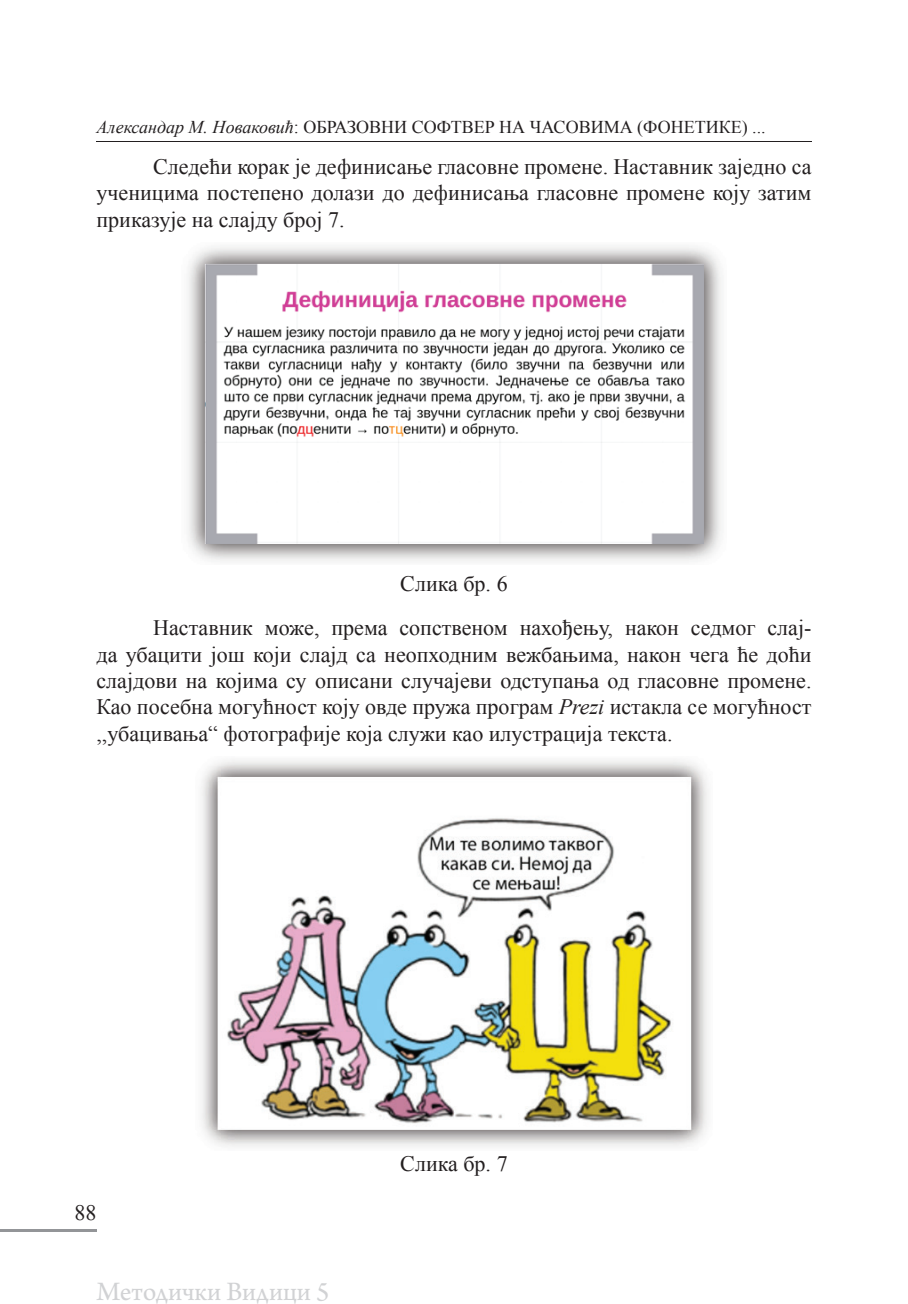
<style>
.page{position:relative;width:908px;height:1304px;background:#fff}
.page>*{position:absolute;margin:0;border:0;box-sizing:border-box;transform-origin:0 0}
.t1{font:28px "Arno Pro";color:#d1d2d4}
.t2{font:22px/26.4px "Times New Roman";color:#231f20;text-align:justify}
.t3{font:18px "Times New Roman";color:#231f20}
.s1{font-style:italic}
</style>
<div class="page">
<hr style="left:96px;top:141px;width:715px;height:1px;background:#231f20">
<hr style="left:0;top:1229px;width:96px;height:2px;background:#939598">
<img style="left:188px;top:247px;width:533px;height:314px">
<img style="left:201px;top:760px;width:507px;height:387px">
<p class="t3" style="left:96px;top:114px;width:670px"><span class="s1">Aлександар М. Новаковић</span>: ОБРАЗОВНИ СОФТВЕР НА ЧАСОВИМА (ФОНЕТИКЕ) ...</p>
<p class="t2" style="left:96px;top:153px;width:716px;text-indent:57px">Следећи корак је дефинисање гласовне промене. Наставник заједно са ученицима постепено долази до дефинисања гласовне промене коју затим приказује на слајду број 7.</p>
<p class="t2" style="left:153px;top:561px;width:659px;line-height:44.4px;text-indent:247px">Слика бр. 6<br>Наставник може, према сопственом нахођењу, након седмог слај-</p>
<p class="t2" style="left:96px;top:641px;width:716px">да убацити још који слајд са неопходним вежбањима, након чега ће доћи слајдови на којима су описани случајеви одступања од гласовне промене.<br>Као посебна могућност коју овде пружа програм <span class="s1">Prezi</span> истакла се могућност ,,убацивања“ фотографије која служи као илустрација текста.</p>
<p class="t2" style="left:74px;top:1199px;width:23px">88</p>
<p class="t1" style="left:96px;top:1275px;width:234px">Методички Видици 5</p>
<p class="t2" style="left:400px;top:1150px;width:109px">Слика бр. 7</p>
</div>
